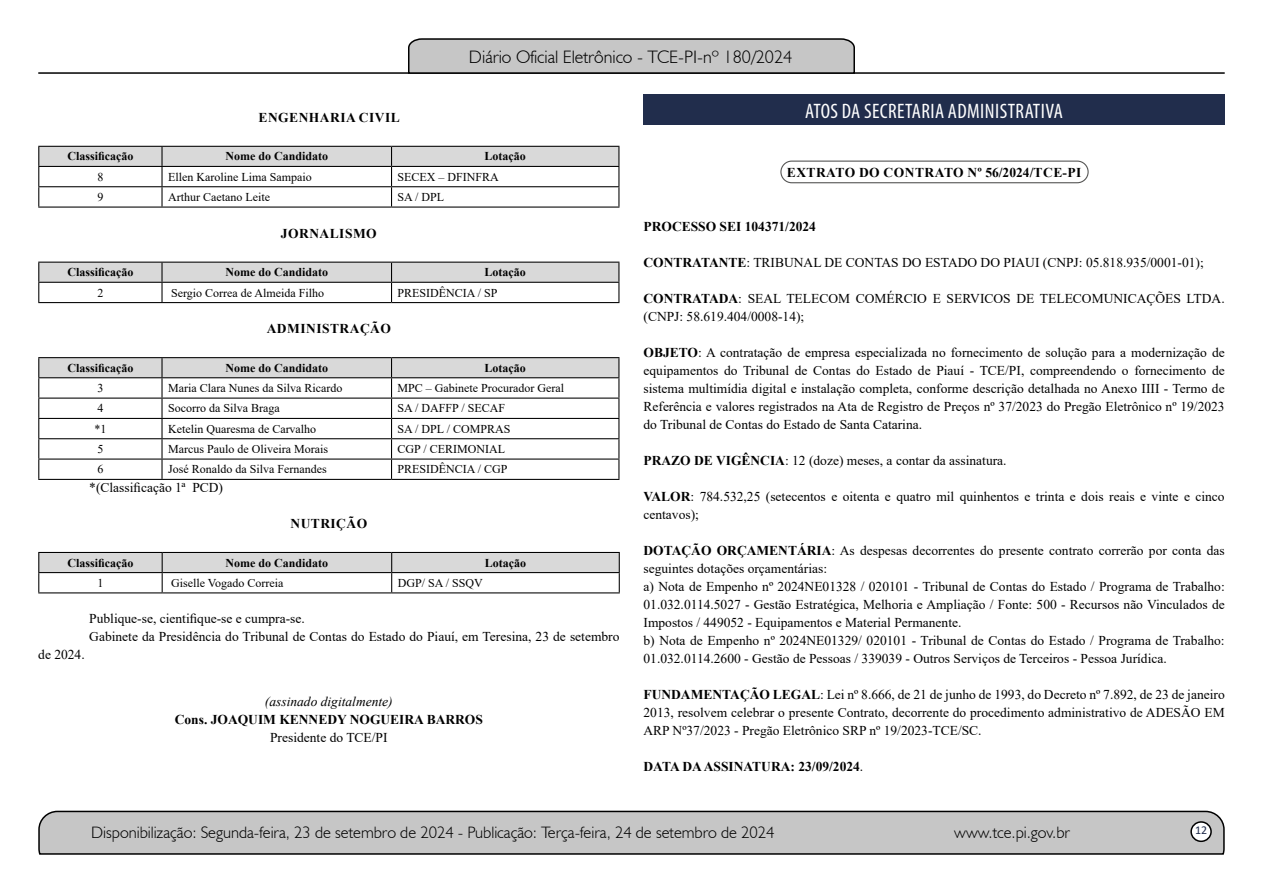
<style>
.page{position:relative;width:1263px;height:893px;background:#fff}
.page>*{position:absolute;margin:0;border:0;box-sizing:border-box;transform-origin:0 0}
.t1{font:condensed 21px "Myriad Pro";letter-spacing:.02em;color:#fff}
.t2{font:300 18px "Humanist 521 BT";color:#000}
.t3{font:300 16.5px "Humanist 521 BT";color:#000}
.t4{font:13.5px/18px "Times New Roman";color:#000}
.t5{font:700 13.5px "Times New Roman";color:#000}
.t6{font:700 13.5px "Times New Roman";letter-spacing:.035em;color:#000}
.t7{font:italic 13.5px "Times New Roman";color:#000}
.t8{font:12px "Times New Roman";color:#000}
.t9{font:700 12px "Times New Roman";color:#000}
.t10{font:12px "Calibri";color:#212d4c}
.s1{font-weight:700}
.s2{font-weight:400}
</style>
<div class="page">
<svg style="left:38px;top:810px;width:1187px;height:45px;background:#b9b9b9"></svg>
<div style="left:1191px;top:822px;width:20px;height:19px;background:#fff;border-radius:50%"></div>
<div style="left:1190px;top:821px;width:22px;height:21px;border:2px solid #000;border-radius:50%"></div>
<hr style="left:38px;top:72px;width:1187px;height:2px;background:#000">
<svg style="left:407px;top:38px;width:449px;height:36px;background:#b4b4b4"></svg>
<div style="left:643px;top:94px;width:582px;height:31px;background:#212d4c"></div>
<svg style="left:38px;top:146px;width:581px;height:61px"></svg>
<hr style="left:38px;top:207px;width:124px;height:1px;background:#000">
<hr style="left:162px;top:207px;width:230px;height:1px;background:#000">
<hr style="left:392px;top:207px;width:227px;height:1px;background:#000">
<svg style="left:38px;top:262px;width:581px;height:40px"></svg>
<hr style="left:38px;top:302px;width:124px;height:1px;background:#000">
<hr style="left:162px;top:302px;width:230px;height:1px;background:#000">
<hr style="left:392px;top:302px;width:227px;height:1px;background:#000">
<hr style="left:38px;top:357px;width:124px;height:1px;background:#000">
<hr style="left:162px;top:357px;width:230px;height:1px;background:#000">
<hr style="left:392px;top:357px;width:227px;height:1px;background:#000">
<svg style="left:38px;top:358px;width:581px;height:121px"></svg>
<hr style="left:38px;top:479px;width:124px;height:1px;background:#000">
<hr style="left:162px;top:479px;width:230px;height:1px;background:#000">
<hr style="left:392px;top:479px;width:227px;height:1px;background:#000">
<svg style="left:38px;top:552px;width:582px;height:40px"></svg>
<hr style="left:38px;top:592px;width:124px;height:1px;background:#000">
<hr style="left:162px;top:592px;width:230px;height:1px;background:#000">
<hr style="left:392px;top:592px;width:228px;height:1px;background:#000">
<div style="left:780px;top:161px;width:309px;height:22px;border:1px solid #575756;border-radius:11px"></div>
<p class="t6" style="left:259px;top:107px;width:143px">ENGENHARIA CIVIL</p>
<h2 class="t2" style="left:469px;top:46px;width:325px">Diário Oficial Eletrônico - TCE-PI-nº 180/2024</h2>
<h1 class="t1" style="left:805px;top:98px;width:259px">ATOS DA SECRETARIA ADMINISTRATIVA</h1>
<p class="t9" style="left:67px;top:148px;width:68px">Classificação</p>
<p class="t9" style="left:225px;top:148px;width:104px">Nome do Candidato</p>
<p class="t9" style="left:485px;top:148px;width:43px">Lotação</p>
<p class="t8" style="left:97px;top:168px;width:7px">8</p>
<p class="t8" style="left:168px;top:168px;width:145px">Ellen Karoline Lima Sampaio</p>
<p class="t8" style="left:397px;top:168px;width:103px">SECEX – DFINFRA</p>
<p class="t8" style="left:97px;top:189px;width:7px">9</p>
<p class="t8" style="left:168px;top:189px;width:103px">Arthur Caetano Leite</p>
<p class="t8" style="left:397px;top:189px;width:48px">SA / DPL</p>
<p class="t6" style="left:281px;top:223px;width:97px">JORNALISMO</p>
<p class="t9" style="left:67px;top:264px;width:68px">Classificação</p>
<p class="t9" style="left:225px;top:264px;width:104px">Nome do Candidato</p>
<p class="t9" style="left:485px;top:264px;width:43px">Lotação</p>
<p class="t8" style="left:97px;top:284px;width:7px">2</p>
<p class="t8" style="left:171px;top:284px;width:155px">Sergio Correa de Almeida Filho</p>
<p class="t8" style="left:397px;top:284px;width:102px">PRESIDÊNCIA / SP</p>
<p class="t6" style="left:267px;top:319px;width:126px">ADMINISTRAÇÃO</p>
<p class="t9" style="left:67px;top:359px;width:68px">Classificação</p>
<p class="t9" style="left:225px;top:359px;width:104px">Nome do Candidato</p>
<p class="t9" style="left:485px;top:359px;width:43px">Lotação</p>
<p class="t8" style="left:97px;top:380px;width:7px">3</p>
<p class="t8" style="left:168px;top:380px;width:176px">Maria Clara Nunes da Silva Ricardo</p>
<p class="t8" style="left:397px;top:380px;width:168px">MPC – Gabinete Procurador Geral</p>
<p class="t8" style="left:97px;top:400px;width:7px">4</p>
<p class="t8" style="left:168px;top:400px;width:113px">Socorro da Silva Braga</p>
<p class="t8" style="left:397px;top:400px;width:109px">SA / DAFFP / SECAF</p>
<p class="t8" style="left:94px;top:420px;width:14px">*1</p>
<p class="t8" style="left:168px;top:420px;width:150px">Ketelin Quaresma de Carvalho</p>
<p class="t8" style="left:397px;top:420px;width:114px">SA / DPL / COMPRAS</p>
<p class="t8" style="left:97px;top:441px;width:7px">5</p>
<p class="t8" style="left:168px;top:441px;width:161px">Marcus Paulo de Oliveira Morais</p>
<p class="t8" style="left:397px;top:441px;width:109px">CGP / CERIMONIAL</p>
<p class="t8" style="left:97px;top:461px;width:7px">6</p>
<p class="t8" style="left:168px;top:461px;width:160px">José Ronaldo da Silva Fernandes</p>
<p class="t8" style="left:397px;top:461px;width:112px">PRESIDÊNCIA / CGP</p>
<p class="t4" style="left:89px;top:478px;width:135px">*(Classificação 1ª PCD)</p>
<p class="t6" style="left:290px;top:514px;width:78px">NUTRIÇÃO</p>
<p class="t9" style="left:67px;top:554px;width:67px">Classificação</p>
<p class="t9" style="left:226px;top:554px;width:104px">Nome do Candidato</p>
<p class="t9" style="left:485px;top:554px;width:43px">Lotação</p>
<p class="t8" style="left:97px;top:574px;width:7px">1</p>
<p class="t8" style="left:171px;top:574px;width:114px">Giselle Vogado Correia</p>
<p class="t8" style="left:398px;top:574px;width:87px">DGP/ SA / SSQV</p>
<p class="t4" style="left:89px;top:609px;width:532px">Publique-se, cientifique-se e cumpra-se.<br>Gabinete da Presidência do Tribunal de Contas do Estado do Piauí, em Teresina, 23 de setembro</p>
<p class="t4" style="left:38px;top:645px;width:48px">de 2024.</p>
<p class="t7" style="left:265px;top:692px;width:129px">(assinado digitalmente)</p>
<p class="t5" style="left:175px;top:710px;width:310px">Cons. JOAQUIM KENNEDY NOGUEIRA BARROS</p>
<p class="t4" style="left:270px;top:728px;width:119px">Presidente do TCE/PI</p>
<p class="t6" style="left:787px;top:163px;width:296px">EXTRATO DO CONTRATO Nº 56/2024/TCE-PI</p>
<p class="t5" style="left:643px;top:217px;width:174px">PROCESSO SEI 104371/2024</p>
<p class="t4" style="left:643px;top:253px;width:562px"><span class="s1">CONTRATANTE</span>: TRIBUNAL DE CONTAS DO ESTADO DO PIAUI (CNPJ: 05.818.935/0001-01);</p>
<p class="t4" style="left:643px;top:289px;width:583px"><span class="s1">CONTRATADA</span>: SEAL TELECOM COMÉRCIO E SERVICOS DE TELECOMUNICAÇÕES LTDA. (CNPJ: 58.619.404/0008-14);</p>
<p class="t4" style="left:643px;top:343px;width:583px;text-align:justify"><span class="s1">OBJETO</span>: A contratação de empresa especializada no fornecimento de solução para a modernização de equipamentos do Tribunal de Contas do Estado de Piauí - TCE/PI, compreendendo o fornecimento de sistema multimídia digital e instalação completa, conforme descrição detalhada no Anexo IIII - Termo de Referência e valores registrados na Ata de Registro de Preços nº 37/2023 do Pregão Eletrônico nº 19/2023 do Tribunal de Contas do Estado de Santa Catarina.</p>
<p class="t4" style="left:643px;top:451px;width:365px"><span class="s1">PRAZO DE VIGÊNCIA</span>: 12 (doze) meses, a contar da assinatura.</p>
<p class="t4" style="left:643px;top:487px;width:583px"><span class="s1">VALOR</span>: 784.532,25 (setecentos e oitenta e quatro mil quinhentos e trinta e dois reais e vinte e cinco centavos);</p>
<p class="t4" style="left:643px;top:541px;width:583px"><span class="s1">DOTAÇÃO ORÇAMENTÁRIA</span>: As despesas decorrentes do presente contrato correrão por conta das seguintes dotações orçamentárias:<br>a) Nota de Empenho nº 2024NE01328 / 020101 - Tribunal de Contas do Estado / Programa de Trabalho:<br>01.032.0114.5027 - Gestão Estratégica, Melhoria e Ampliação / Fonte: 500 - Recursos não Vinculados de Impostos / 449052 - Equipamentos e Material Permanente.<br>b) Nota de Empenho nº 2024NE01329/ 020101 - Tribunal de Contas do Estado / Programa de Trabalho:<br>01.032.0114.2600 - Gestão de Pessoas / 339039 - Outros Serviços de Terceiros - Pessoa Jurídica.</p>
<p class="t4" style="left:643px;top:685px;width:583px;text-align:justify"><span class="s1">FUNDAMENTAÇÃO LEGAL</span>: Lei nº 8.666, de 21 de junho de 1993, do Decreto nº 7.892, de 23 de janeiro 2013, resolvem celebrar o presente Contrato, decorrente do procedimento administrativo de ADESÃO EM ARP Nº37/2023 - Pregão Eletrônico SRP nº 19/2023-TCE/SC.</p>
<p class="t5" style="left:643px;top:757px;width:221px">DATA DA ASSINATURA: 23/09/2024<span class="s2">.</span></p>
<p class="t3" style="left:91px;top:822px;width:685px">Disponibilização: Segunda-feira, 23 de setembro de 2024 - Publicação: Terça-feira, 24 de setembro de 2024</p>
<p class="t3" style="left:954px;top:822px;width:117px">www.tce.pi.gov.br</p>
<p class="t10" style="left:1195px;top:821px;width:14px">12</p>
</div>
